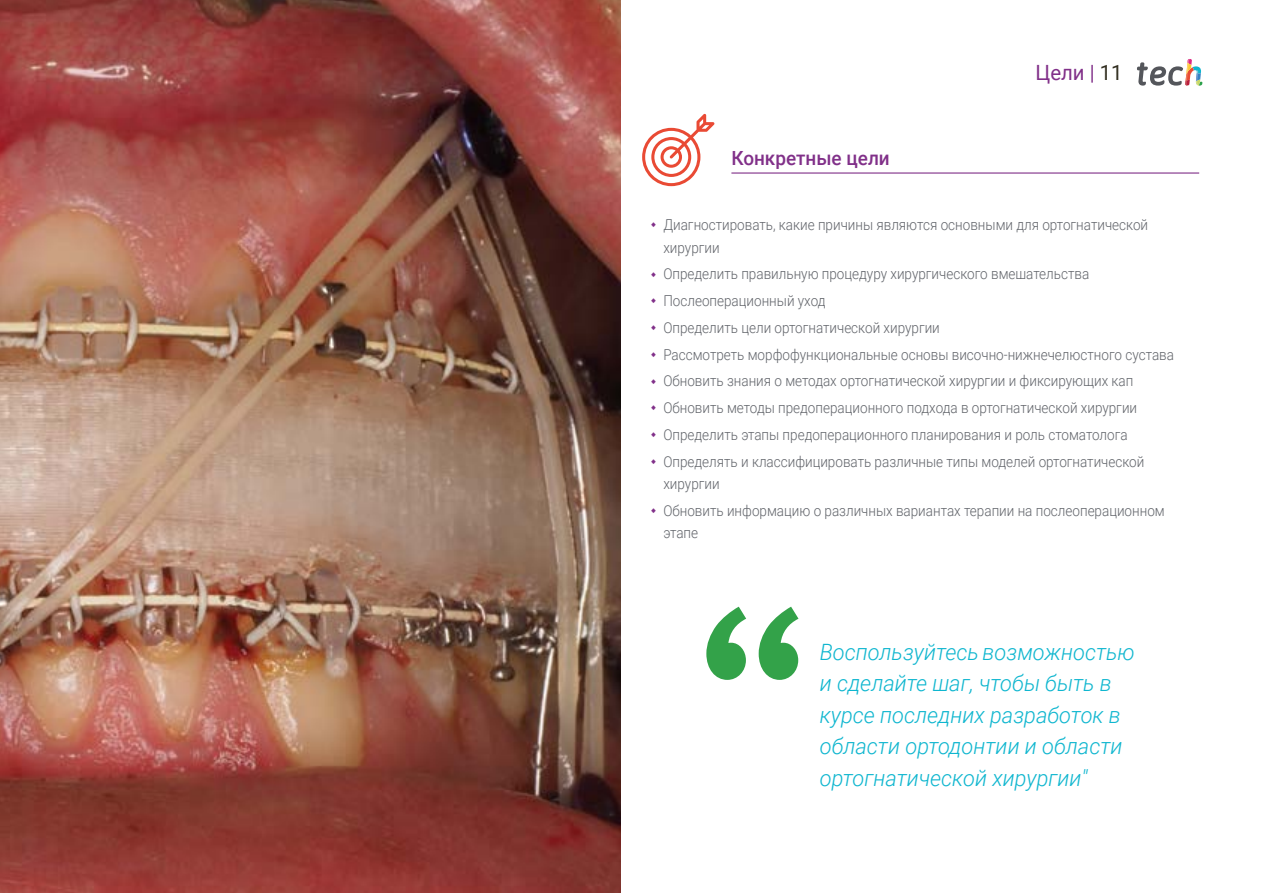
<style>
.page{position:relative;width:1263px;height:893px;background:#fff}
.page>*{position:absolute;margin:0;border:0;box-sizing:border-box;transform-origin:0 0}
.t1{font:italic 300 22.5px/31.5px "Roboto";color:#0fb6cf}
.t2{font:21px "Roboto";color:#813089}
.t3{font:500 19.5px "Roboto";color:#813089}
.t4{font:300 15px/26.7px "Roboto";color:#61646a;scale:.9 1}
.s1{color:#312e20}
</style>
<div class="page">
<hr style="left:731px;top:172px;width:468px;height:2px;background:#813089">
<svg style="left:642px;top:114px;width:72px;height:72px"></svg>
<svg style="left:706px;top:607px;width:92px;height:73px"></svg>
<svg style="left:1137px;top:59px;width:65px;height:27px"></svg>
<img style="left:0;top:0;width:621px;height:893px">
<h3 class="t3" style="left:731px;top:144px;width:160px">Конкретные цели</h3>
<h2 class="t2" style="left:1035px;top:57px;width:89px">Цели | <span class="s1">11</span></h2>
<p class="t4" style="left:663px;top:213px;width:540px;line-height:22.5px">Диагностировать, какие причины являются основными для ортогнатической хирургии</p>
<p class="t4" style="left:663px;top:260px;width:569px">Определить правильную процедуру хирургического вмешательства Послеоперационный уход<br>Определить цели ортогнатической хирургии<br>Рассмотреть морфофункциональные основы височно-нижнечелюстного сустава Обновить знания о методах ортогнатической хирургии и фиксирующих кап Обновить методы предоперационного подхода в ортогнатической хирургии Определить этапы предоперационного планирования и роль стоматолога Определять и классифицировать различные типы моделей ортогнатической</p>
<p class="t4" style="left:663px;top:470px;width:559px">хирургии<br>Обновить информацию о различных вариантах терапии на послеоперационном</p>
<p class="t4" style="left:663px;top:519px;width:40px">этапе</p>
<h1 class="t1" style="left:820px;top:635px;width:317px">Воспользуйтесь возможностью и сделайте шаг, чтобы быть в курсе последних разработок в области ортодонтии и области ортогнатической хирургии"</h1>
</div>
